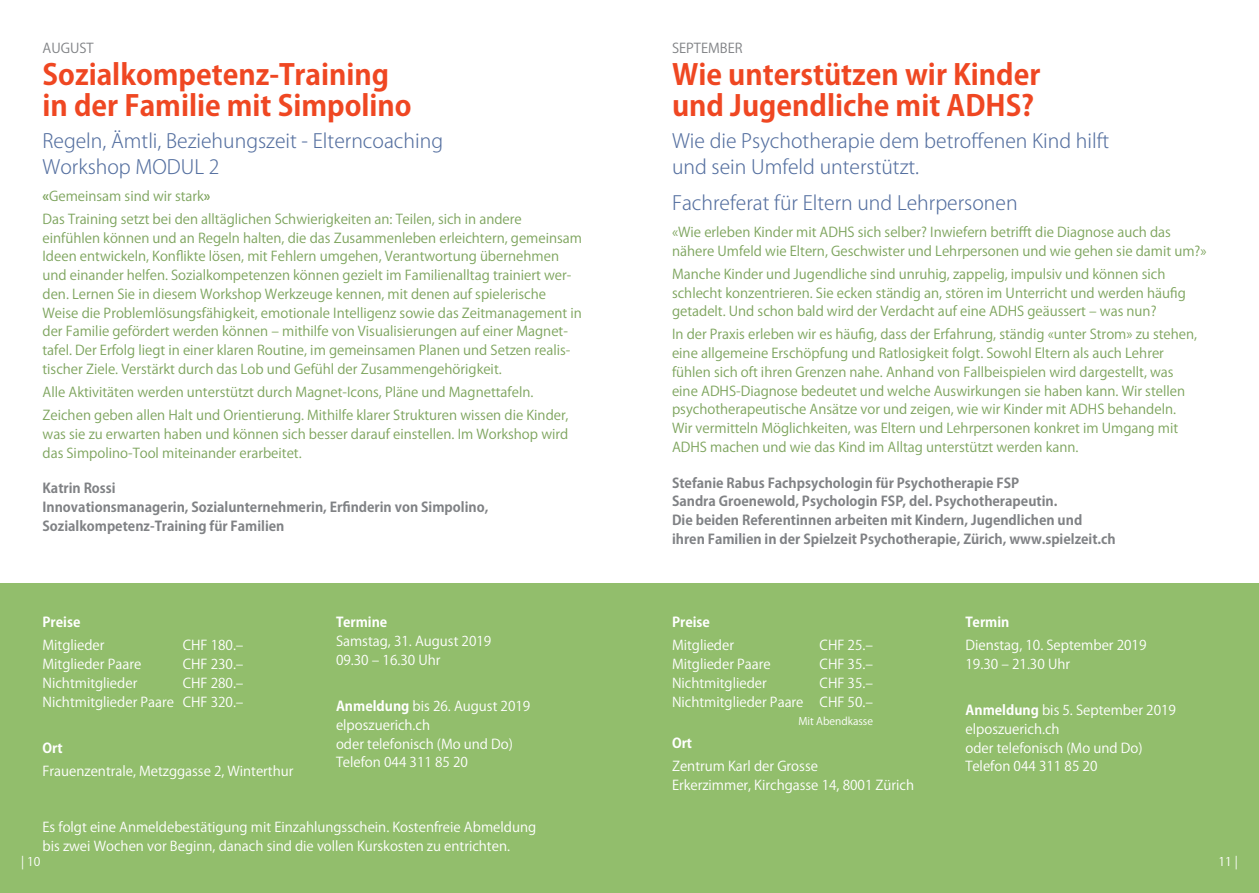
<style>
.page{position:relative;width:1259px;height:893px;background:#fff}
.page>*{position:absolute;margin:0;border:0;box-sizing:border-box;transform-origin:0 0}
.t1{font:700 28.5px/31.5px "Koz Go Pro";color:#ef4722}
.t2{font:300 19.5px/25.5px "Koz Go Pro";color:#5570a0}
.t3{font:13.5px/18.8px "Koz Go Pro";color:#7da45d}
.t4{font:13.5px/18.8px "Koz Go Pro";color:#fff}
.t5{font:700 13.5px/18.8px "Koz Go Pro";color:#808285}
.t6{font:700 13.5px "Koz Go Pro";color:#fff}
.t7{font:13.5px "Koz Go Pro";color:#808285}
.t8{font:12px "Koz Go Pro";color:#fff}
.t9{font:10.5px "Koz Go Pro";color:#fff}
.s1{font-weight:700}
</style>
<div class="page">
<div style="left:0;top:583px;width:629px;height:310px;background:#92be6c"></div>
<div style="left:629px;top:583px;width:630px;height:310px;background:#92be6c"></div>
<p class="t7" style="left:43px;top:40px;width:53px">AUGUST</p>
<h1 class="t1" style="left:43px;top:60px;width:371px">Sozialkompetenz-Training in der Familie mit Simpolino</h1>
<h2 class="t2" style="left:43px;top:128px;width:402px">Regeln, Ämtli, Beziehungszeit - Elterncoaching<br>Workshop MODUL 2</h2>
<p class="t3" style="left:43px;top:185px;width:481px;line-height:23px"><span class="s1">«</span>Gemeinsam sind wir stark<span class="s1">»<br></span>Das Training setzt bei den alltäglichen Schwierigkeiten an: Teilen, sich in andere</p>
<p class="t3" style="left:43px;top:229px;width:541px">einfühlen können und an Regeln halten, die das Zusammenleben erleichtern, gemeinsam Ideen entwickeln, Konflikte lösen, mit Fehlern umgehen, Verantwortung übernehmen und einander helfen. Sozialkompetenzen können gezielt im Familienalltag trainiert wer&shy;den. Lernen Sie in diesem Workshop Werkzeuge kennen, mit denen auf spielerische Weise die Problemlösungsfähigkeit, emotionale Intelligenz sowie das Zeitmanagement in der Familie gefördert werden können – mithilfe von Visualisierungen auf einer Magnet&shy;tafel. Der Erfolg liegt in einer klaren Routine, im gemeinsamen Planen und Setzen realis&shy;tischer Ziele. Verstärkt durch das Lob und Gefühl der Zusammengehörigkeit.</p>
<p class="t3" style="left:43px;top:381px;width:527px;line-height:23px">Alle Aktivitäten werden unterstützt durch Magnet-Icons, Pläne und Magnettafeln.<br>Zeichen geben allen Halt und Orientierung. Mithilfe klarer Strukturen wissen die Kinder,</p>
<p class="t3" style="left:43px;top:425px;width:527px">was sie zu erwarten haben und können sich besser darauf einstellen. Im Workshop wird das Simpolino-Tool miteinander erarbeitet.</p>
<p class="t5" style="left:43px;top:480px;width:447px">Katrin Rossi<br>Innovationsmanagerin, Sozialunternehmerin, Erfinderin von Simpolino,<br>Sozialkompetenz-Training für Familien</p>
<p class="t6" style="left:43px;top:614px;width:39px">Preise</p>
<p class="t4" style="left:43px;top:636px;width:64px">Mitglieder</p>
<p class="t4" style="left:183px;top:636px;width:62px">CHF 180.–</p>
<p class="t4" style="left:43px;top:655px;width:100px">Mitglieder Paare</p>
<p class="t4" style="left:183px;top:655px;width:62px">CHF 230.–</p>
<p class="t4" style="left:43px;top:674px;width:96px">Nichtmitglieder</p>
<p class="t4" style="left:43px;top:674px;width:203px;text-align:right">CHF 280.–<br>Nichtmitglieder Paare CHF 320.–</p>
<p class="t6" style="left:43px;top:739px;width:22px">Ort</p>
<p class="t4" style="left:43px;top:762px;width:252px">Frauenzentrale, Metzggasse 2, Winterthur</p>
<p class="t6" style="left:336px;top:614px;width:53px">Termine</p>
<p class="t4" style="left:336px;top:632px;width:157px">Samstag, 31. August 2019<br>09.30 – 16.30 Uhr</p>
<p class="t4" style="left:336px;top:697px;width:196px"><span class="s1">Anmeldung</span> bis 26. August 2019 elposzuerich.ch<br>oder telefonisch (Mo und Do)<br>Telefon 044 311 85 20</p>
<p class="t4" style="left:43px;top:818px;width:495px">Es folgt eine Anmeldebestätigung mit Einzahlungsschein. Kostenfreie Abmeldung bis zwei Wochen vor Beginn, danach sind die vollen Kurskosten zu entrichten.</p>
<p class="t7" style="left:672px;top:40px;width:72px">SEPTEMBER</p>
<h1 class="t1" style="left:672px;top:60px;width:370px">Wie unterstützen wir Kinder und Jugendliche mit ADHS?</h1>
<h2 class="t2" style="left:672px;top:128px;width:439px">Wie die Psychotherapie dem betroffenen Kind hilft und sein Umfeld unterstützt.</h2>
<h2 class="t2" style="left:672px;top:190px;width:347px">Fachreferat für Eltern und Lehrpersonen</h2>
<p class="t3" style="left:672px;top:223px;width:536px">«Wie erleben Kinder mit ADHS sich selber? Inwiefern betrifft die Diagnose auch das nähere Umfeld wie Eltern, Geschwister und Lehrpersonen und wie gehen sie damit um?»</p>
<p class="t3" style="left:672px;top:265px;width:515px">Manche Kinder und Jugendliche sind unruhig, zappelig, impulsiv und können sich schlecht konzentrieren. Sie ecken ständig an, stören im Unterricht und werden häufig getadelt. Und schon bald wird der Verdacht auf eine ADHS geäussert – was nun?</p>
<p class="t3" style="left:672px;top:325px;width:527px">In der Praxis erleben wir es häufig, dass der Erfahrung, ständig «unter Strom» zu stehen, eine allgemeine Erschöpfung und Ratlosigkeit folgt. Sowohl Eltern als auch Lehrer fühlen sich oft ihren Grenzen nahe. Anhand von Fallbeispielen wird dargestellt, was eine ADHS-Diagnose bedeutet und welche Auswirkungen sie haben kann. Wir stellen psychotherapeutische Ansätze vor und zeigen, wie wir Kinder mit ADHS behandeln.<br>Wir vermitteln Möglichkeiten, was Eltern und Lehrpersonen konkret im Umgang mit ADHS machen und wie das Kind im Alltag unterstützt werden kann.</p>
<p class="t5" style="left:672px;top:474px;width:445px">Stefanie Rabus Fachpsychologin für Psychotherapie FSP<br>Sandra Groenewold, Psychologin FSP, del. Psychotherapeutin.<br>Die beiden Referentinnen arbeiten mit Kindern, Jugendlichen und ihren Familien in der Spielzeit Psychotherapie, Zürich, www.spielzeit.ch</p>
<p class="t6" style="left:672px;top:614px;width:39px">Preise</p>
<p class="t4" style="left:672px;top:636px;width:64px">Mitglieder</p>
<p class="t4" style="left:819px;top:636px;width:55px">CHF 25.–</p>
<p class="t4" style="left:672px;top:655px;width:100px">Mitglieder Paare</p>
<p class="t4" style="left:819px;top:655px;width:55px">CHF 35.–</p>
<p class="t4" style="left:672px;top:674px;width:96px">Nichtmitglieder</p>
<p class="t4" style="left:672px;top:674px;width:203px;text-align:right">CHF 35.–<br>Nichtmitglieder Paare CHF 50.–</p>
<p class="t9" style="left:798px;top:715px;width:76px">Mit Abendkasse</p>
<p class="t6" style="left:672px;top:735px;width:22px">Ort</p>
<p class="t4" style="left:672px;top:757px;width:244px">Zentrum Karl der Grosse<br>Erkerzimmer, Kirchgasse 14, 8001 Zürich</p>
<p class="t6" style="left:965px;top:614px;width:45px">Termin</p>
<p class="t4" style="left:965px;top:636px;width:182px">Dienstag, 10. September 2019<br>19.30 – 21.30 Uhr</p>
<p class="t4" style="left:965px;top:701px;width:212px"><span class="s1">Anmeldung</span> bis 5. September 2019 elposzuerich.ch<br>oder telefonisch (Mo und Do)<br>Telefon 044 311 85 20</p>
<p class="t8" style="left:21px;top:854px;width:21px">| 10</p>
<p class="t8" style="left:1218px;top:854px;width:21px">11 |</p>
</div>
